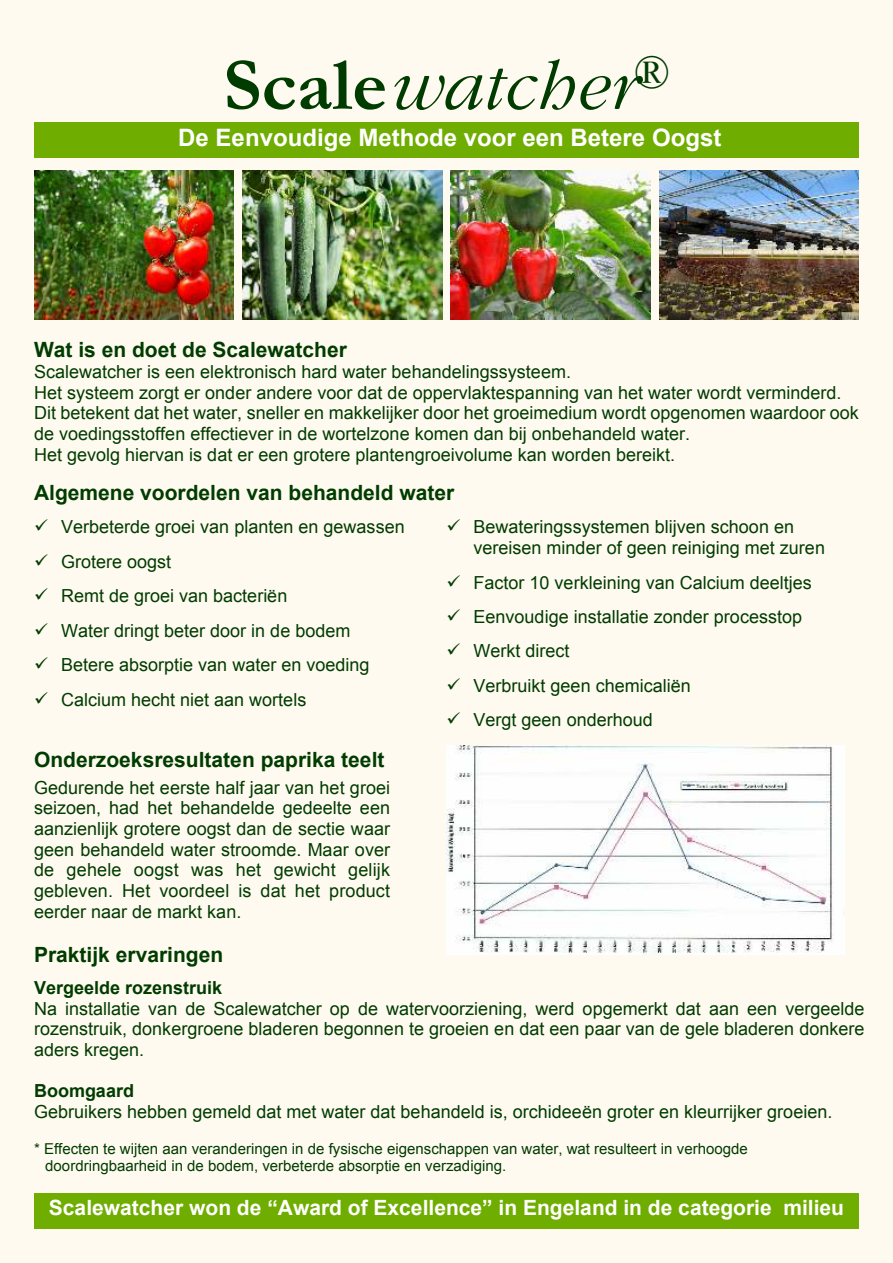
<style>
.page{position:relative;width:893px;height:1263px;background:#fffaf0}
.page>*{position:absolute;margin:0;border:0;box-sizing:border-box;transform-origin:0 0}
.t1{font:72px "Gatineau";color:#003c00}
.t2{font:700 24px "Arial";color:#fff}
.t3{font:700 21px "Arial";color:#003c00}
.t4{font:700 21px "Arial";color:#fff}
.t5{font:18px/20.7px "Arial";color:#003c00}
.t6{font:700 18px "Arial";color:#003c00}
.t7{font:15px/17.2px "Arial";color:#003c00}
.s1{font-family:"Garamond";font-weight:700;font-size:75px}
</style>
<div class="page">
<div style="left:34px;top:122px;width:825px;height:36px;background:#6fad00"></div>
<div style="left:34px;top:1194px;width:825px;height:35px;background:#6fad00"></div>
<img style="left:659px;top:171px;width:200px;height:149px">
<img style="left:34px;top:171px;width:200px;height:149px">
<img style="left:451px;top:171px;width:200px;height:149px">
<img style="left:242px;top:171px;width:200px;height:149px">
<img style="left:446px;top:746px;width:399px;height:208px">
<h1 class="t1" style="left:223px;top:49px;width:448px"><span class="s1">Scale</span>watcher<sup>®</sup></h1>
<h2 class="t2" style="left:178px;top:129px;width:545px">De Eenvoudige Methode voor een Betere Oogst</h2>
<p class="t3" style="left:34px;top:341px;width:314px">Wat is en doet de Scalewatcher</p>
<p class="t5" style="left:34px;top:363px;width:826px">Scalewatcher is een elektronisch hard water behandelingssysteem.<br>Het systeem zorgt er onder andere voor dat de oppervlaktespanning van het water wordt verminderd.<br>Dit betekent dat het water, sneller en makkelijker door het groeimedium wordt opgenomen waardoor ook de voedingsstoffen effectiever in de wortelzone komen dan bij onbehandeld water.<br>Het gevolg hiervan is dat er een grotere plantengroeivolume kan worden bereikt.</p>
<p class="t3" style="left:34px;top:485px;width:422px">Algemene voordelen van behandeld water</p>
<p class="t5" style="left:34px;top:518px;width:372px">✔ Verbeterde groei van planten en gewassen</p>
<p class="t5" style="left:34px;top:553px;width:139px">✔ Grotere oogst</p>
<p class="t5" style="left:34px;top:587px;width:255px">✔ Remt de groei van bacteriën</p>
<p class="t5" style="left:34px;top:622px;width:318px">✔ Water dringt beter door in de bodem</p>
<p class="t5" style="left:34px;top:656px;width:337px">✔ Betere absorptie van water en voeding</p>
<p class="t5" style="left:34px;top:690px;width:274px">✔ Calcium hecht niet aan wortels</p>
<p class="t3" style="left:34px;top:751px;width:352px">Onderzoeksresultaten paprika teelt</p>
<p class="t5" style="left:34px;top:779px;width:358px;text-align:justify">Gedurende het eerste half jaar van het groei seizoen, had het behandelde gedeelte een aanzienlijk grotere oogst dan de sectie waar geen behandeld water stroomde. Maar over de gehele oogst was het gewicht gelijk gebleven. Het voordeel is dat het product eerder naar de markt kan.</p>
<p class="t3" style="left:34px;top:946px;width:191px">Praktijk ervaringen</p>
<p class="t5" style="left:473px;top:518px;width:353px;text-indent:-27px">✔ Bewateringssystemen blijven schoon en vereisen minder of geen reiniging met zuren</p>
<p class="t5" style="left:446px;top:573px;width:367px">✔ Factor 10 verkleining van Calcium deeltjes</p>
<p class="t5" style="left:446px;top:608px;width:357px">✔ Eenvoudige installatie zonder processtop</p>
<p class="t5" style="left:446px;top:642px;width:125px">✔ Werkt direct</p>
<p class="t5" style="left:446px;top:677px;width:246px">✔ Verbruikt geen chemicaliën</p>
<p class="t5" style="left:446px;top:711px;width:208px">✔ Vergt geen onderhoud</p>
<p class="t6" style="left:34px;top:981px;width:190px">Vergeelde rozenstruik</p>
<p class="t5" style="left:34px;top:999px;width:832px;text-align:justify">Na installatie van de Scalewatcher op de watervoorziening, werd opgemerkt dat aan een vergeelde rozenstruik, donkergroene bladeren begonnen te groeien en dat een paar van de gele bladeren donkere aders kregen.</p>
<p class="t6" style="left:34px;top:1084px;width:102px">Boomgaard</p>
<p class="t5" style="left:34px;top:1103px;width:800px">Gebruikers hebben gemeld dat met water dat behandeld is, orchideeën groter en kleurrijker groeien.</p>
<p class="t7" style="left:45px;top:1141px;width:704px;text-indent:-11px">* Effecten te wijten aan veranderingen in de fysische eigenschappen van water, wat resulteert in verhoogde doordringbaarheid in de bodem, verbeterde absorptie en verzadiging.</p>
<p class="t4" style="left:49px;top:1199px;width:797px">Scalewatcher won de “Award of Excellence” in Engeland in de categorie milieu</p>
</div>
